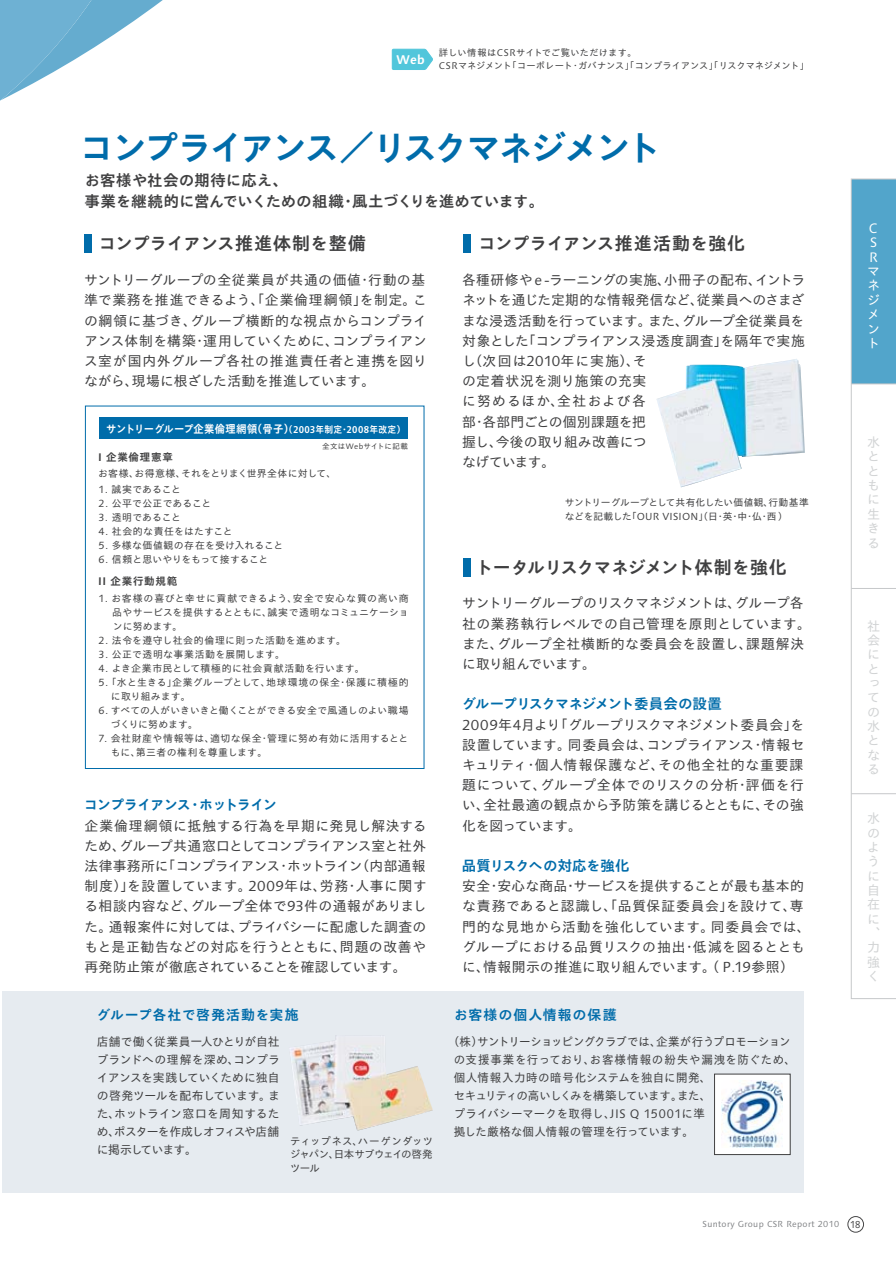
<style>
.page{position:relative;width:896px;height:1263px;background:#fff}
.page>*{position:absolute;margin:0;border:0;box-sizing:border-box;transform-origin:0 0}
.t1{font:36px "Suntory Gothic B 83 pv RKSJ H";letter-spacing:-.115em;color:#006caa}
.t2{font:18px "Suntory Gothic B 83 pv RKSJ H";letter-spacing:-.015em;color:#404041}
.t3{font:18px "Suntory Gothic B 83 pv RKSJ H";letter-spacing:-.035em;color:#404041}
.t4{font:15.45px/21px "Suntory Gothic B 83 pv RKSJ H";letter-spacing:-.005em;color:#404041}
.t5{font:14.4px "Suntory Gothic B 83 pv RKSJ H";letter-spacing:-.07em;color:#006caa}
.t6{font:14.4px "Suntory Gothic B 83 pv RKSJ H";letter-spacing:-.005em;color:#006caa}
.t7{font:13.95px "Suntory Gothic B 83 pv RKSJ H";letter-spacing:.03em;color:#006caa}
.t8{font:13.95px "Suntory Gothic B 83 pv RKSJ H";letter-spacing:.06em;color:#006caa}
.t9{font:13.8px/20.2px "Suntory Gothic R 83 pv RKSJ H";letter-spacing:.005em;color:#404041}
.t10{font:13.05px/14.4px "Suntory Gothic R 83 pv RKSJ H";color:#d1d3d4;text-align:justify}
.t11{font:13.05px/14.4px "Suntory Gothic R 83 pv RKSJ H";color:#fff;text-align:justify}
.t12{font:12px "Suntory Gothic B 83 pv RKSJ H";color:#fff}
.t13{font:11.85px/18px "Suntory Gothic R 83 pv RKSJ H";letter-spacing:-.01em;color:#404041;text-align:justify}
.t14{font:11.1px "Suntory Gothic B 83 pv RKSJ H";letter-spacing:-.015em;color:#fff;scale:.93 1}
.t15{font:10.5px/13.8px "Suntory Gothic R 83 pv RKSJ H";letter-spacing:-.02em;color:#404041;text-align:justify}
.t16{font:10.5px "Suntory Gothic B 83 pv RKSJ H";letter-spacing:.075em;color:#404041}
.t17{font:9.9px/14px "Suntory Gothic R 83 pv RKSJ H";letter-spacing:.025em;color:#404041}
.t18{font:9.9px/14px "Suntory Gothic R 83 pv RKSJ H";letter-spacing:-.005em;color:#404041}
.t19{font:9.9px "Suntory Gothic R 83 pv RKSJ H";color:#404041}
.t20{font:9.9px "Suntory Gothic R 83 pv RKSJ H";letter-spacing:-.015em;color:#404041}
.t21{font:9.75px/13.8px "Suntory Gothic R 83 pv RKSJ H";letter-spacing:-.01em;color:#404041}
.t22{font:9.3px/12.8px "Suntory Gothic R 83 pv RKSJ H";letter-spacing:-.005em;color:#404041}
.t23{font:8.25px "SUNTORY Syntax";letter-spacing:.04em;color:#808285}
.t24{font:7.5px "Suntory Gothic R 83 pv RKSJ H";letter-spacing:.035em;color:#404041}
.s1{font-size:9.45px}
.s2{font-size:9.6px;color:#404041}
</style>
<div class="page">
<div style="left:2px;top:991px;width:801px;height:202px;background:#e6ebf0"></div>
<svg style="left:1px;top:0;width:162px;height:100px"></svg>
<div style="left:847px;top:1216px;width:16px;height:16px;border:1px solid #484849;border-radius:50%"></div>
<svg style="left:391px;top:48px;width:42px;height:22px"></svg>
<div style="left:85px;top:234px;width:7px;height:19px;background:#006caa"></div>
<div style="left:463px;top:234px;width:7px;height:19px;background:#006caa"></div>
<div style="left:463px;top:558px;width:7px;height:18px;background:#006caa"></div>
<div style="left:85px;top:406px;width:339px;height:363px;border:1px solid #006caa"></div>
<div style="left:714px;top:1074px;width:76px;height:80px;background:#fff"></div>
<div style="left:714px;top:1074px;width:76px;height:81px;border:1px solid #404041"></div>
<img style="left:721px;top:1081px;width:61px;height:66px">
<div style="left:99px;top:418px;width:309px;height:21px;background:#006caa"></div>
<img style="left:656px;top:359px;width:148px;height:128px">
<img style="left:290px;top:1035px;width:143px;height:96px">
<svg style="left:850px;top:179px;width:45px;height:820px"></svg>
<p class="t12" style="left:396px;top:55px;width:30px">Web</p>
<p class="t22" style="left:438px;top:48px;width:371px">詳しい情報はCSRサイトでご覧いただけます。<br>CSRマネジメント「コーポレート・ガバナンス」「コンプライアンス」「リスクマネジメント」</p>
<h1 class="t1" style="left:79px;top:134px;width:584px">コンプライアンス／リスクマネジメント</h1>
<p class="t4" style="left:84px;top:172px;width:461px">お客様や社会の期待に応え、<br>事業を継続的に営んでいくための組織・風土づくりを進めています。</p>
<h2 class="t2" style="left:98px;top:237px;width:269px">コンプライアンス推進体制を整備</h2>
<h2 class="t2" style="left:478px;top:237px;width:269px">コンプライアンス推進活動を強化</h2>
<p class="t9" style="left:84px;top:272px;width:344px">サントリーグループの全従業員が共通の価値・行動の基準で業務を推進できるよう、「企業倫理綱領」を制定。この綱領に基づき、グループ横断的な視点からコンプライアンス体制を構築・運用していくために、コンプライアンス室が国内外グループ各社の推進責任者と連携を図りながら、現場に根ざした活動を推進しています。</p>
<p class="t14" style="left:106px;top:425px;width:323px">サントリーグループ企業倫理網領（骨子）<span class="s1">（2003年制定・2008年改定）</span></p>
<p class="t24" style="left:322px;top:443px;width:87px">全文はWebサイトに記載</p>
<p class="t9" style="left:462px;top:272px;width:344px">各種研修やｅ-ラーニングの実施、小冊子の配布、イントラネットを通じた定期的な情報発信など、従業員へのさまざまな浸透活動を行っています。また、グループ全従業員を対象とした「コンプライアンス浸透度調査」を隔年で実施し（次回は2010年に実施）、そ<br>の定着状況を測り施策の充実<br>に努めるほか、全社および各<br>部・各部門ごとの個別課題を把<br>握し、今後の取り組み改善につ</p>
<p class="t16" style="left:98px;top:453px;width:77px">I 企業倫理憲章</p>
<p class="t9" style="left:462px;top:453px;width:94px">なげています。</p>
<p class="t17" style="left:98px;top:468px;width:240px">お客様、お得意様、それをとりまく世界全体に対して、</p>
<p class="t19" style="left:98px;top:485px;width:84px">1. 誠実であること</p>
<p class="t17" style="left:98px;top:498px;width:114px">2. 公平で公正であること</p>
<p class="t19" style="left:98px;top:513px;width:84px">3. 透明であること</p>
<p class="t17" style="left:98px;top:525px;width:136px">4. 社会的な責任をはたすこと</p>
<p class="t17" style="left:98px;top:539px;width:186px">5. 多様な価値観の存在を受け入れること</p>
<p class="t20" style="left:98px;top:555px;width:171px">6. 信頼と思いやりをもって接すること</p>
<p class="t17" style="left:98px;top:593px;width:311px;text-align:justify">1. お客様の喜びと幸せに貢献できるよう、安全で安心な質の高い商　　品やサービスを提供するとともに、誠実で透明なコミュニケーショ　　ンに努めます。</p>
<p class="t17" style="left:98px;top:635px;width:249px">2. 法令を遵守し社会的倫理に則った活動を進めます。</p>
<p class="t17" style="left:98px;top:649px;width:188px">3. 公正で透明な事業活動を展開します。</p>
<p class="t17" style="left:98px;top:663px;width:268px">4. よき企業市民として積極的に社会貢献活動を行います。</p>
<p class="t17" style="left:98px;top:677px;width:311px">5. 「水と生きる」企業グループとして、地球環境の保全・保護に積極的　に取り組みます。</p>
<p class="t18" style="left:98px;top:704px;width:311px">6. すべての人がいきいきと働くことができる安全で風通しのよい職場　　づくりに努めます。</p>
<p class="t17" style="left:98px;top:732px;width:311px">7. 会社財産や情報等は、適切な保全・管理に努め有効に活用するとと　　もに、第三者の権利を尊重します。</p>
<p class="t16" style="left:98px;top:577px;width:81px">II 企業行動規範</p>
<p class="t5" style="left:84px;top:799px;width:195px">コンプライアンス・ホットライン</p>
<p class="t9" style="left:84px;top:817px;width:344px;text-align:justify">企業倫理綱領に抵触する行為を早期に発見し解決するため、グループ共通窓口としてコンプライアンス室と社外法律事務所に「コンプライアンス・ホットライン（内部通報制度）」を設置しています。2009年は、労務・人事に関する相談内容など、グループ全体で93件の通報がありました。通報案件に対しては、プライバシーに配慮した調査のもと是正勧告などの対応を行うとともに、問題の改善や再発防止策が徹底されていることを確認しています。</p>
<p class="t7" style="left:97px;top:1010px;width:203px">グループ各社で啓発活動を実施</p>
<p class="t13" style="left:97px;top:1034px;width:185px">店舗で働く従業員一人ひとりが自社ブランドへの理解を深め、コンプライアンスを実践していくために独自の啓発ツールを配布しています。また、ホットライン窓口を周知するため、ポスターを作成しオフィスや店舗に掲示しています。</p>
<p class="t15" style="left:290px;top:1135px;width:145px">ティップネス、ハーゲンダッツジャパン、日本サブウェイの啓発ツール</p>
<p class="t21" style="left:564px;top:497px;width:245px">サントリーグループとして共有化したい価値観、行動基準などを記載した「OUR VISION」（日・英・中・仏・西）</p>
<h2 class="t3" style="left:475px;top:560px;width:313px">トータルリスクマネジメント体制を強化</h2>
<p class="t9" style="left:462px;top:595px;width:350px">サントリーグループのリスクマネジメントは、グループ各社の業務執行レベルでの自己管理を原則としています。また、グループ全社横断的な委員会を設置し、課題解決に取り組んでいます。</p>
<p class="t5" style="left:461px;top:698px;width:261px">グループリスクマネジメント委員会の設置</p>
<p class="t9" style="left:462px;top:716px;width:344px;text-align:justify">2009年4月より「グループリスクマネジメント委員会」を設置しています。同委員会は、コンプライアンス・情報セキュリティ・個人情報保護など、その他全社的な重要課題について、グループ全体でのリスクの分析・評価を行い、全社最適の観点から予防策を講じるとともに、その強化を図っています。</p>
<p class="t6" style="left:461px;top:860px;width:169px">品質リスクへの対応を強化</p>
<p class="t9" style="left:462px;top:878px;width:350px">安全・安心な商品･サービスを提供することが最も基本的な責務であると認識し、「品質保証委員会」を設けて、専門的な見地から活動を強化しています。同委員会では、グループにおける品質リスクの抽出・低減を図るとともに、情報開示の推進に取り組んでいます。（Ｐ.19参照）</p>
<p class="t8" style="left:453px;top:1010px;width:164px">お客様の個人情報の保護</p>
<p class="t13" style="left:453px;top:1034px;width:343px;text-align:left;text-indent:-6px">（株）サントリーショッピングクラブでは、企業が行うプロモーションの支援事業を行っており、お客様情報の紛失や漏洩を防ぐため、個人情報入力時の暗号化システムを独自に開発、<br>セキュリティの高いしくみを構築しています。また、<br>プライバシーマークを取得し、JIS Q 15001に準<br>拠した厳格な個人情報の管理を行っています。</p>
<p class="t11" style="left:866px;top:223px;width:15px">ＣＳＲマネジメント</p>
<p class="t10" style="left:866px;top:437px;width:15px">水とともに生きる</p>
<p class="t10" style="left:866px;top:620px;width:15px">社会にとっての水となる</p>
<p class="t10" style="left:866px;top:813px;width:15px">水のように自在に、力強く</p>
<p class="t23" style="left:702px;top:1219px;width:159px">Suntory Group CSR Report 2010 <span class="s2">18</span></p>
</div>
